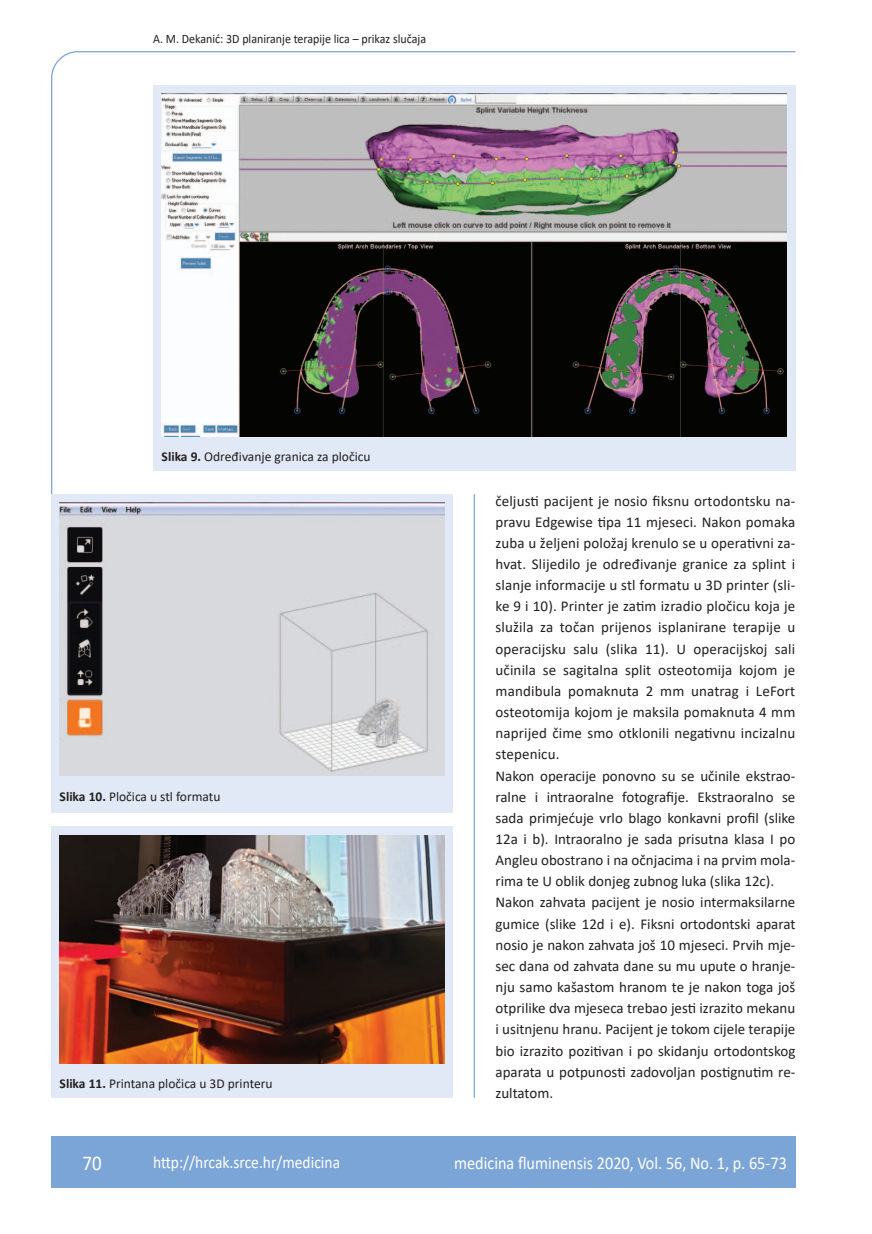
<style>
.page{position:relative;width:872px;height:1234px;background:#fff}
.page>*{position:absolute;margin:0;border:0;box-sizing:border-box;transform-origin:0 0}
.t1{font:21px "Calibri";color:#fff;scale:.9 1}
.t2{font:18px "Calibri";color:#fff;scale:.9 1}
.t3{font:17.25px "Calibri";color:#fff;scale:.9 1}
.osnovni_tekst{font:15px/21.1px "Calibri";color:#231f20;text-align:justify}
.potpis_slika{font:13.5px "Calibri";color:#231f20}
.glava{font:12.75px "Calibri";color:#231f20;scale:.94 1}
.s1{font-weight:700}
</style>
<div class="page">
<svg style="left:51px;top:51px;width:745px;height:443px"></svg>
<hr style="left:473px;top:494px;width:2px;height:603px;background:#7ca5d7">
<div style="left:51px;top:1135px;width:744px;height:51px;background:#7ca5d7"></div>
<div style="left:153px;top:85px;width:642px;height:385px;background:#e1e9f6"></div>
<img style="left:162px;top:94px;width:625px;height:342px">
<div style="left:51px;top:494px;width:402px;height:318px;background:#e1e9f6"></div>
<img style="left:60px;top:502px;width:384px;height:273px">
<div style="left:51px;top:826px;width:402px;height:271px;background:#e1e9f6"></div>
<img style="left:60px;top:835px;width:384px;height:227px">
<p class="glava" style="left:153px;top:29px;width:292px">A. M. Dekanić: 3D planiranje terapije lica – prikaz slučaja</p>
<p class="potpis_slika" style="left:162px;top:447px;width:210px"><span class="s1">Slika 9.</span> Određivanje granica za pločicu</p>
<p class="potpis_slika" style="left:60px;top:786px;width:162px"><span class="s1">Slika 10.</span> Pločica u stl formatu</p>
<p class="potpis_slika" style="left:60px;top:1074px;width:214px"><span class="s1">Slika 11.</span> Printana pločica u 3D printeru</p>
<p class="t1" style="left:82px;top:1147px;width:23px">70</p>
<p class="t3" style="left:153px;top:1149px;width:209px">http://hrcak.srce.hr/medicina</p>
<p class="osnovni_tekst" style="left:495px;top:489px;width:301px">čeljusti pacijent je nosio fiksnu ortodontsku na&shy;pravu Edgewise tipa 11 mjeseci. Nakon pomaka zuba u željeni položaj krenulo se u operativni za&shy;hvat. Slijedilo je određivanje granice za splint i slanje informacije u stl formatu u 3D printer (sli&shy;ke 9 i 10). Printer je zatim izradio pločicu koja je služila za točan prijenos isplanirane terapije u operacijsku salu (slika 11). U operacijskoj sali učinila se sagitalna split osteotomija kojom je mandibula pomaknuta 2 mm unatrag i LeFort osteotomija kojom je maksila pomaknuta 4 mm naprijed čime smo otklonili negativnu incizalnu stepenicu.</p>
<p class="osnovni_tekst" style="left:495px;top:764px;width:301px">Nakon operacije ponovno su se učinile ekstrao&shy;ralne i intraoralne fotografije. Ekstraoralno se sada primjećuje vrlo blago konkavni profil (slike 12a i b). Intraoralno je sada prisutna klasa I po Angleu obostrano i na očnjacima i na prvim mola&shy;rima te U oblik donjeg zubnog luka (slika 12c).</p>
<p class="osnovni_tekst" style="left:495px;top:891px;width:301px">Nakon zahvata pacijent je nosio intermaksilarne gumice (slike 12d i e). Fiksni ortodontski aparat nosio je nakon zahvata još 10 mjeseci. Prvih mje&shy;sec dana od zahvata dane su mu upute o hranje&shy;nju samo kašastom hranom te je nakon toga još otprilike dva mjeseca trebao jesti izrazito mekanu i usitnjenu hranu. Pacijent je tokom cijele terapije bio izrazito pozitivan i po skidanju ortodontskog aparata u potpunosti zadovoljan postignutim re&shy;zultatom.</p>
<p class="t2" style="left:454px;top:1149px;width:371px">medicina fluminensis 2020, Vol. 56, No. 1, p. 65-73</p>
</div>
